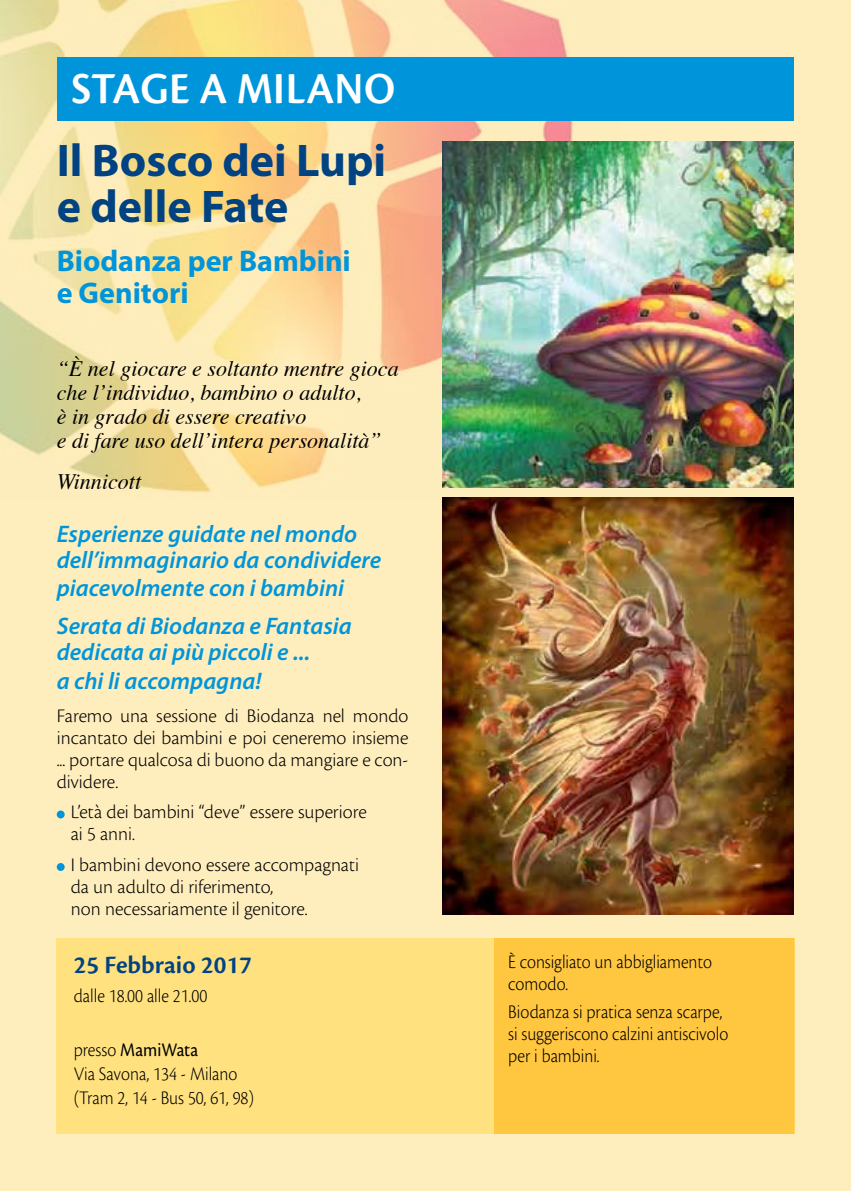
<style>
.page{position:relative;width:851px;height:1191px;background:#fff}
.page>*{position:absolute;margin:0;border:0;box-sizing:border-box;transform-origin:0 0}
.t1{font:700 46px/46px "Myriad Pro";color:#004282}
.t2{font:600 46px "Cronos Pro";letter-spacing:.01em;color:#fff;scale:.95 1}
.t3{font:700 30px/32px "Myriad Pro";color:#0095da}
.t4{font:600 26px "Cronos Pro";color:#004282}
.t5{font:italic 600 24px/26px "Myriad Pro";color:#0095da}
.t6{font:italic 22px/24px "Times";color:#000}
.t7{font:300 20px/22px "Cronos Pro";color:#000}
.t8{font:300 20px/22px "Cronos Pro";color:#000;scale:.9 1}
.s1{font-weight:400}
</style>
<div class="page">
<div style="left:0;top:0;width:850px;height:1191px;background:#ffeebd"></div>
<img style="left:0;top:0;width:620px;height:493px">
<div style="left:57px;top:58px;width:736px;height:63px;background:#0095da"></div>
<img style="left:442px;top:142px;width:351px;height:346px">
<img style="left:442px;top:497px;width:351px;height:418px">
<div style="left:57px;top:938px;width:737px;height:196px;background:#ffe180"></div>
<div style="left:494px;top:938px;width:300px;height:196px;background:#ffc640"></div>
<div style="left:57px;top:810px;width:8px;height:8px;background:#0095da;border-radius:50%"></div>
<div style="left:57px;top:863px;width:8px;height:8px;background:#0095da;border-radius:50%"></div>
<h1 class="t2" style="left:72px;top:62px;width:342px">STAGE A MILANO</h1>
<h1 class="t1" style="left:57px;top:138px;width:331px">Il Bosco dei Lupi e delle Fate</h1>
<h2 class="t3" style="left:57px;top:246px;width:295px">Biodanza per Bambini e Genitori</h2>
<p class="t6" style="left:57px;top:355px;width:343px">“È nel giocare e soltanto mentre gioca che l’individuo, bambino o adulto,<br>è in grado di essere creativo<br>e di fare uso dell’intera personalità”</p>
<p class="t6" style="left:57px;top:468px;width:86px">Winnicott</p>
<p class="t5" style="left:57px;top:521px;width:326px">Esperienze guidate nel mondo dell’immaginario da condividere</p>
<p class="t5" style="left:57px;top:570px;width:296px;line-height:37.4px">piacevolmente con i bambini<br>Serata di Biodanza e Fantasia</p>
<p class="t5" style="left:57px;top:638px;width:255px;line-height:28.8px">dedicata ai più piccoli e ... a chi li accompagna!</p>
<p class="t7" style="left:57px;top:704px;width:353px;text-align:justify">Faremo una sessione di Biodanza nel mondo incantato dei bambini e poi ceneremo insieme ... portare qualcosa di buono da mangiare e con&shy;dividere.</p>
<p class="t7" style="left:71px;top:801px;width:297px">L’età dei bambini “deve” essere superiore ai 5 anni.</p>
<p class="t7" style="left:71px;top:853px;width:290px">I bambini devono essere accompagnati da un adulto di riferimento,<br>non necessariamente il genitore.</p>
<h3 class="t4" style="left:74px;top:949px;width:179px">25 Febbraio 2017</h3>
<p class="t8" style="left:74px;top:985px;width:150px">dalle 18.00 alle 21.00</p>
<p class="t8" style="left:74px;top:1037px;width:202px;line-height:24px">presso <span class="s1">MamiWata<br></span>Via Savona, 134 - Milano (Tram 2, 14 - Bus 50, 61, 98)</p>
<p class="t8" style="left:508px;top:950px;width:228px">È consigliato un abbigliamento comodo.</p>
<p class="t8" style="left:508px;top:1000px;width:246px">Biodanza si pratica senza scarpe, si suggeriscono calzini antiscivolo per i bambini.</p>
</div>
